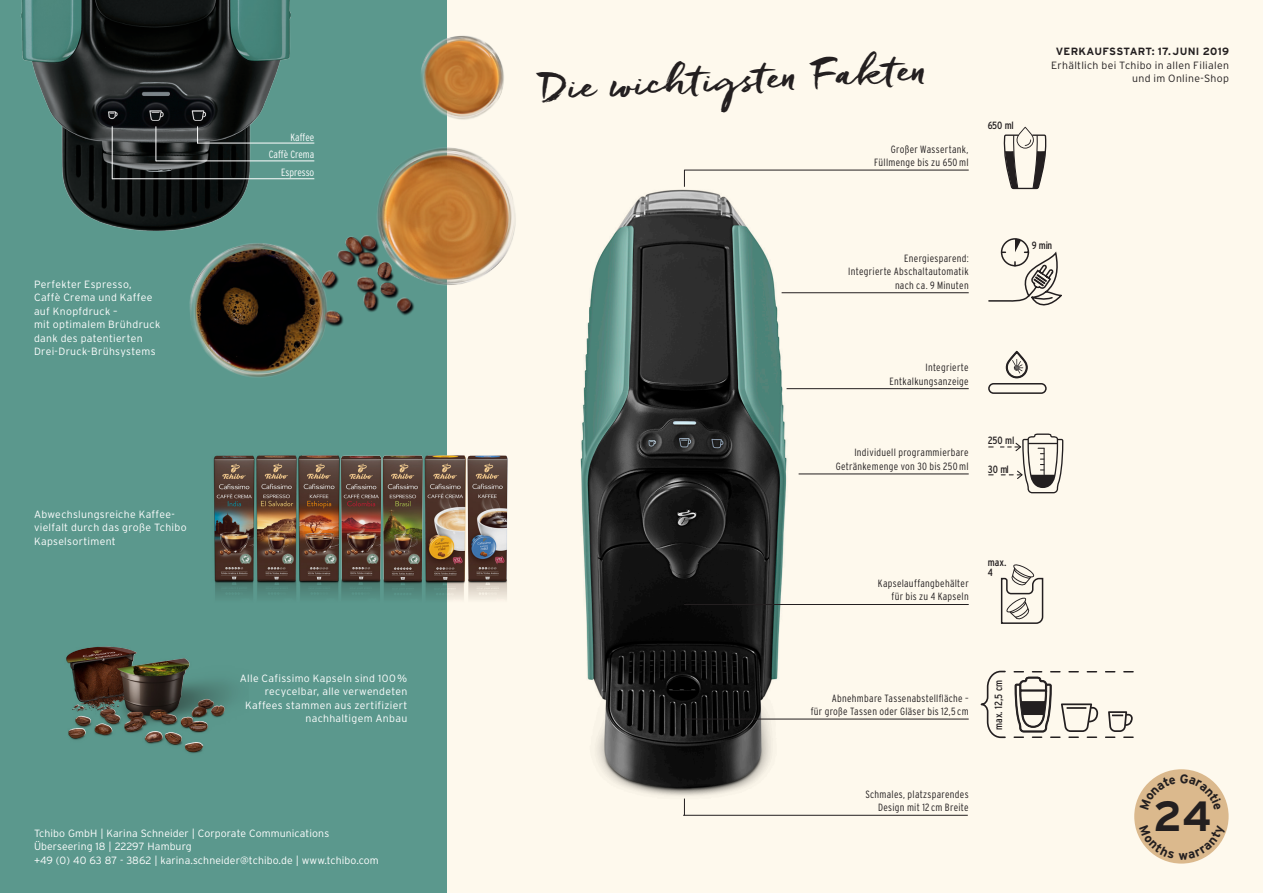
<style>
.page{position:relative;width:1263px;height:893px;background:#fff}
.page>*{position:absolute;margin:0;border:0;box-sizing:border-box;transform-origin:0 0}
.t1{font:700 42.3px "Interstate OT";color:#231f20}
.t2{font:40.5px "Freeland";color:#231f20}
.t3{font:300 10.5px/13.5px "Interstate OT";letter-spacing:.025em;color:#fff}
.t4{font:300 condensed 10.5px/13.5px "Interstate OT";letter-spacing:.03em;color:#231f20;text-align:right}
.t5{font:300 10.5px/13.5px "Interstate OT";letter-spacing:.03em;color:#231f20;text-align:right}
.t6{font:condensed 10.5px/10.5px "Interstate OT";color:#231f20}
.t7{font:700 10.5px "Interstate OT";letter-spacing:.025em;color:#231f20}
.t8{font:300 condensed 10.5px/17.9px "Interstate OT";letter-spacing:-.005em;color:#fff;text-align:right}
</style>
<div class="page">
<div style="left:446px;top:0;width:817px;height:893px;background:#fef9ed"></div>
<div style="left:1134px;top:769px;width:94px;height:95px;background:#dbb98d;border-radius:50%"></div>
<div style="left:0;top:0;width:446px;height:893px;background:#5b988d"></div>
<img style="left:20px;top:0;width:271px;height:231px">
<img style="left:151px;top:15px;width:400px;height:391px">
<hr style="left:197px;top:143px;width:117px;height:1px;background:#fff">
<svg style="left:197px;top:126px;width:1px;height:17px"></svg>
<hr style="left:156px;top:161px;width:158px;height:1px;background:#fff">
<hr style="left:112px;top:178px;width:202px;height:1px;background:#fff">
<hr style="left:156px;top:126px;width:1px;height:35px;background:#fff">
<hr style="left:112px;top:126px;width:1px;height:53px;background:#fff">
<img style="left:68px;top:646px;width:165px;height:108px">
<img style="left:66px;top:647px;width:40px;height:60px">
<svg style="left:1003px;top:127px;width:43px;height:63px;background:#bbb6ae"></svg>
<svg style="left:1000px;top:433px;width:63px;height:60px;background:#d4cfc6"></svg>
<svg style="left:987px;top:237px;width:76px;height:72px;background:#e0dbd1"></svg>
<div style="left:988px;top:383px;width:59px;height:11px;border:2px solid #231f20;border-radius:5px"></div>
<svg style="left:1006px;top:351px;width:21px;height:27px"></svg>
<div style="left:463px;top:159px;width:441px;height:661px;background:#fef9ed"></div>
<img style="left:581px;top:190px;width:205px;height:598px">
<svg style="left:980px;top:563px;width:153px;height:176px;background:#ebe7dc"></svg>
<hr style="left:684px;top:170px;width:285px;height:1px;background:#231f20">
<svg style="left:684px;top:171px;width:1px;height:16px"></svg>
<hr style="left:782px;top:292px;width:187px;height:1px;background:#231f20">
<hr style="left:786px;top:388px;width:183px;height:1px;background:#231f20">
<hr style="left:684px;top:604px;width:285px;height:1px;background:#231f20">
<hr style="left:684px;top:719px;width:285px;height:1px;background:#231f20">
<hr style="left:799px;top:474px;width:170px;height:1px;background:#231f20">
<hr style="left:683px;top:815px;width:285px;height:1px;background:#231f20">
<svg style="left:684px;top:799px;width:1px;height:16px"></svg>
<img style="left:343px;top:455px;width:38px;height:123px">
<img style="left:341px;top:578px;width:168px;height:25px">
<img style="left:381px;top:452px;width:130px;height:136px">
<img style="left:213px;top:455px;width:83px;height:87px">
<img style="left:214px;top:456px;width:40px;height:122px">
<img style="left:214px;top:578px;width:40px;height:19px">
<img style="left:257px;top:456px;width:40px;height:122px">
<img style="left:257px;top:578px;width:81px;height:19px">
<img style="left:425px;top:455px;width:40px;height:126px">
<img style="left:297px;top:455px;width:46px;height:133px">
<img style="left:299px;top:456px;width:40px;height:125px">
<svg style="left:1140px;top:774px;width:81px;height:20px"></svg>
<svg style="left:1139px;top:832px;width:87px;height:28px"></svg>
<p class="t3" style="left:34px;top:277px;width:128px">Perfekter Espresso,<br>Caffè Crema und Kaffee auf Knopfdruck –<br>mit optimalem Brühdruck dank des patentierten<br>Drei-Druck-Brühsystems</p>
<p class="t8" style="left:269px;top:128px;width:47px">Kaffee<br>Caffè Crema<br>Espresso</p>
<p class="t3" style="left:34px;top:507px;width:154px">Abwechslungsreiche Kaffee&shy;vielfalt durch das große Tchibo<br>Kapselsortiment</p>
<p class="t3" style="left:240px;top:671px;width:169px;text-align:right">Alle Cafissimo Kapseln sind 100% recycelbar, alle verwendeten<br>Kaffees stammen aus zertifiziert nachhaltigem Anbau</p>
<p class="t3" style="left:34px;top:826px;width:297px">Tchibo GmbH | Karina Schneider | Corporate Communications</p>
<p class="t3" style="left:34px;top:840px;width:346px">Überseering 18 | 22297 Hamburg<br>+49 (0) 40 63 87 - 3862 | karina.schneider@tchibo.de | www.tchibo.com</p>
<h2 class="t2" style="left:539px;top:62px;width:389px;rotate:-3deg">Die wichtigsten Fakten</h2>
<p class="t4" style="left:874px;top:142px;width:96px">Großer Wassertank,<br>Füllmenge bis zu 650ml</p>
<p class="t6" style="left:988px;top:120px;width:28px">650 ml</p>
<p class="t7" style="left:1056px;top:45px;width:175px">VERKAUFSSTART: 17.JUNI 2019</p>
<p class="t5" style="left:1051px;top:58px;width:179px">Erhältlich bei Tchibo in allen Filialen und im Online-Shop</p>
<p class="t4" style="left:848px;top:251px;width:122px">Energiesparend:<br>Integrierte Abschaltautomatik nach ca. 9 Minuten</p>
<p class="t6" style="left:1032px;top:240px;width:22px">9 min</p>
<p class="t4" style="left:889px;top:361px;width:81px">Integrierte<br>Entkalkungsanzeige</p>
<p class="t4" style="left:836px;top:446px;width:134px">Individuell programmierbare<br>Getränkemenge von 30 bis 250ml</p>
<p class="t6" style="left:988px;top:435px;width:28px">250 ml</p>
<p class="t6" style="left:988px;top:464px;width:22px">30 ml</p>
<p class="t4" style="left:878px;top:576px;width:92px">Kapselauffangbehälter für bis zu 4 Kapseln</p>
<p class="t6" style="left:988px;top:557px;width:20px">max.<br>4</p>
<p class="t4" style="left:811px;top:691px;width:159px">Abnehmbare Tassenabstellfläche –<br>für große Tassen oder Gläser bis 12,5 cm</p>
<p class="t4" style="left:865px;top:787px;width:105px">Schmales, platzsparendes<br>Design mit 12 cm Breite</p>
<p class="t6" style="left:993px;top:730px;width:51px;rotate:-90deg">max. 12,5 cm</p>
<h1 class="t1" style="left:1153px;top:790px;width:60px">24</h1>
</div>
